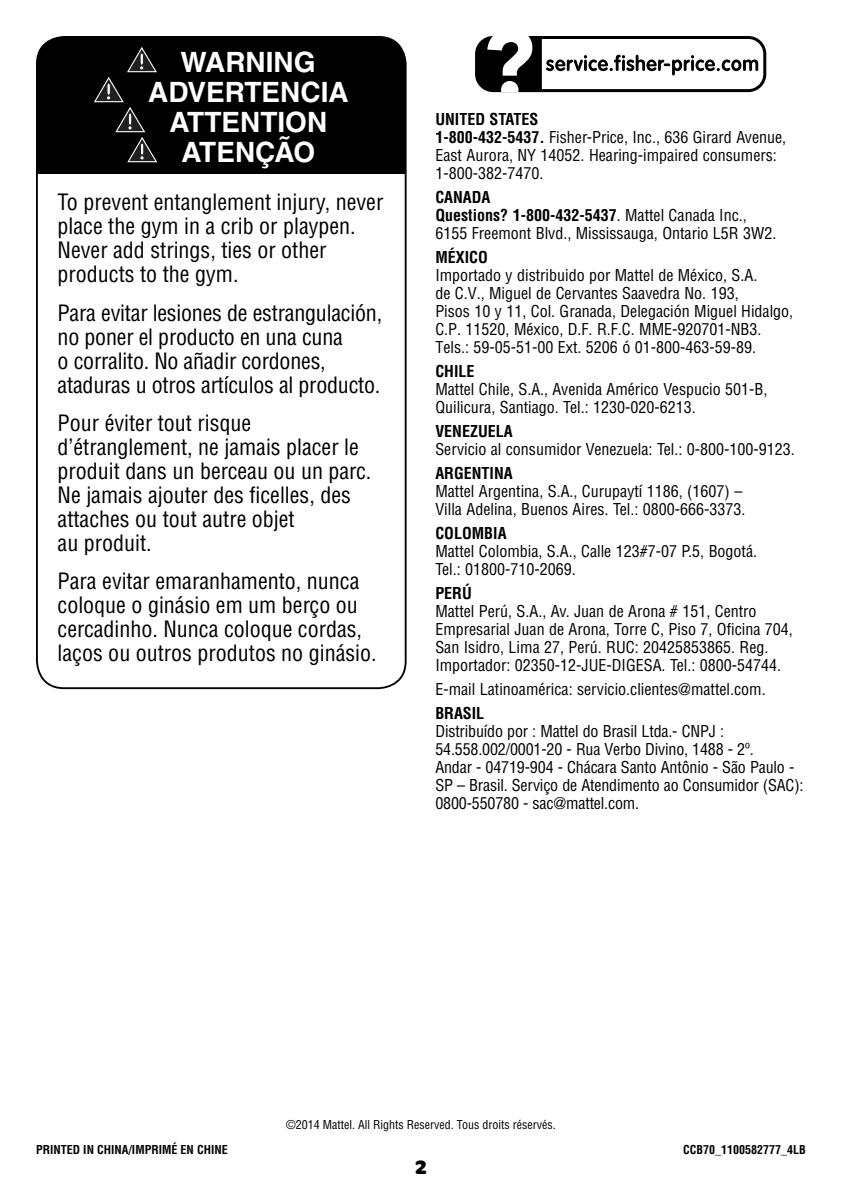
<style>
.page{position:relative;width:842px;height:1191px;background:#fff}
.page>*{position:absolute;margin:0;border:0;box-sizing:border-box;transform-origin:0 0}
.t1{font:700 28px/30px "Helvetica LT Std";color:#fff;text-align:center}
.t2{font:condensed 22px/24px "Helvetica LT Std";color:#000}
.t3{font:700 20px "Merge Pro";color:#000}
.t4{font:condensed 16px/18px "Helvetica LT Std";color:#000}
.t5{font:700 condensed 16px "Helvetica LT Std";color:#000}
.t6{font:condensed 12px "Helvetica LT Std";color:#000}
.t7{font:700 condensed 12px "Helvetica LT Std";color:#000}
.s1{font-weight:700}
</style>
<div class="page">
<div style="left:37px;top:37px;width:369px;height:137px;background:#000"></div>
<div style="left:36px;top:36px;width:370px;height:653px;border:2px solid #000;border-radius:27px"></div>
<svg style="left:94px;top:47px;width:63px;height:115px"></svg>
<svg style="left:475px;top:36px;width:291px;height:56px"></svg>
<h1 class="t1" style="left:148px;top:50px;width:202px">WARNING<br>ADVERTENCIA<br>ATTENTION<br>ATENÇÃO</h1>
<h2 class="t2" style="left:58px;top:192px;width:327px">To prevent entanglement injury, never place the gym in a crib or playpen.<br>Never add strings, ties or other products to the gym.</h2>
<h2 class="t2" style="left:58px;top:303px;width:326px">Para evitar lesiones de estrangulación, no poner el producto en una cuna<br>o corralito. No añadir cordones, ataduras u otros artículos al producto.</h2>
<h2 class="t2" style="left:58px;top:413px;width:315px">Pour éviter tout risque d’étranglement, ne jamais placer le produit dans un berceau ou un parc.<br>Ne jamais ajouter des ficelles, des attaches ou tout autre objet<br>au produit.</h2>
<h2 class="t2" style="left:58px;top:571px;width:320px">Para evitar emaranhamento, nunca coloque o ginásio em um berço ou cercadinho. Nunca coloque cordas, laços ou outros produtos no ginásio.</h2>
<p class="t4" style="left:435px;top:111px;width:352px"><span class="s1">UNITED STATES<br>1-800-432-5437.</span> Fisher-Price, Inc., 636 Girard Avenue, East Aurora, NY 14052. Hearing-impaired consumers:<br>1-800-382-7470.</p>
<p class="t4" style="left:435px;top:189px;width:342px"><span class="s1">CANADA<br>Questions? 1-800-432-5437</span>. Mattel Canada Inc.,<br>6155 Freemont Blvd., Mississauga, Ontario L5R 3W2.</p>
<p class="t5" style="left:435px;top:251px;width:54px">MÉXICO</p>
<p class="t4" style="left:435px;top:267px;width:359px">Importado y distribuido por Mattel de México, S.A.<br>de C.V., Miguel de Cervantes Saavedra No. 193,<br>Pisos 10 y 11, Col. Granada, Delegación Miguel Hidalgo, C.P. 11520, México, D.F. R.F.C. MME-920701-NB3.<br>Tels.: 59-05-51-00 Ext. 5206 ó 01-800-463-59-89.</p>
<p class="t5" style="left:435px;top:365px;width:41px">CHILE</p>
<p class="t4" style="left:435px;top:381px;width:333px">Mattel Chile, S.A., Avenida Américo Vespucio 501-B,<br>Quilicura, Santiago. Tel.: 1230-020-6213.</p>
<p class="t5" style="left:435px;top:425px;width:79px">VENEZUELA</p>
<p class="t4" style="left:435px;top:441px;width:361px">Servicio al consumidor Venezuela: Tel.: 0-800-100-9123.</p>
<p class="t5" style="left:435px;top:467px;width:79px">ARGENTINA</p>
<p class="t4" style="left:435px;top:483px;width:312px">Mattel Argentina, S.A., Curupaytí 1186, (1607) –<br>Villa Adelina, Buenos Aires. Tel.: 0800-666-3373.</p>
<p class="t5" style="left:435px;top:527px;width:73px">COLOMBIA</p>
<p class="t4" style="left:435px;top:543px;width:323px">Mattel Colombia, S.A., Calle 123#7-07 P.5, Bogotá.<br>Tel.: 01800-710-2069.</p>
<p class="t5" style="left:435px;top:587px;width:38px">PERÚ</p>
<p class="t4" style="left:435px;top:603px;width:359px">Mattel Perú, S.A., Av. Juan de Arona # 151, Centro Empresarial Juan de Arona, Torre C, Piso 7, Oficina 704, San Isidro, Lima 27, Perú. RUC: 20425853865. Reg.<br>Importador: 02350-12-JUE-DIGESA. Tel.: 0800-54744.</p>
<p class="t4" style="left:435px;top:681px;width:332px">E-mail Latinoamérica: servicio.clientes@mattel.com.</p>
<p class="t5" style="left:435px;top:707px;width:50px">BRASIL</p>
<p class="t4" style="left:435px;top:723px;width:369px">Distribuído por : Mattel do Brasil Ltda.- CNPJ :<br>54.558.002/0001-20 - Rua Verbo Divino, 1488 - 2º.<br>Andar - 04719-904 - Chácara Santo Antônio - São Paulo - SP – Brasil. Serviço de Atendimento ao Consumidor (SAC):<br>0800-550780 - sac@mattel.com.</p>
<p class="t6" style="left:286px;top:1120px;width:271px">©2014 Mattel. All Rights Reserved. Tous droits réservés.</p>
<p class="t7" style="left:36px;top:1145px;width:193px">PRINTED IN CHINA/IMPRIMÉ EN CHINE</p>
<p class="t7" style="left:683px;top:1145px;width:124px">CCB70_1100582777_4LB</p>
<p class="t3" style="left:415px;top:1160px;width:13px">2</p>
</div>
